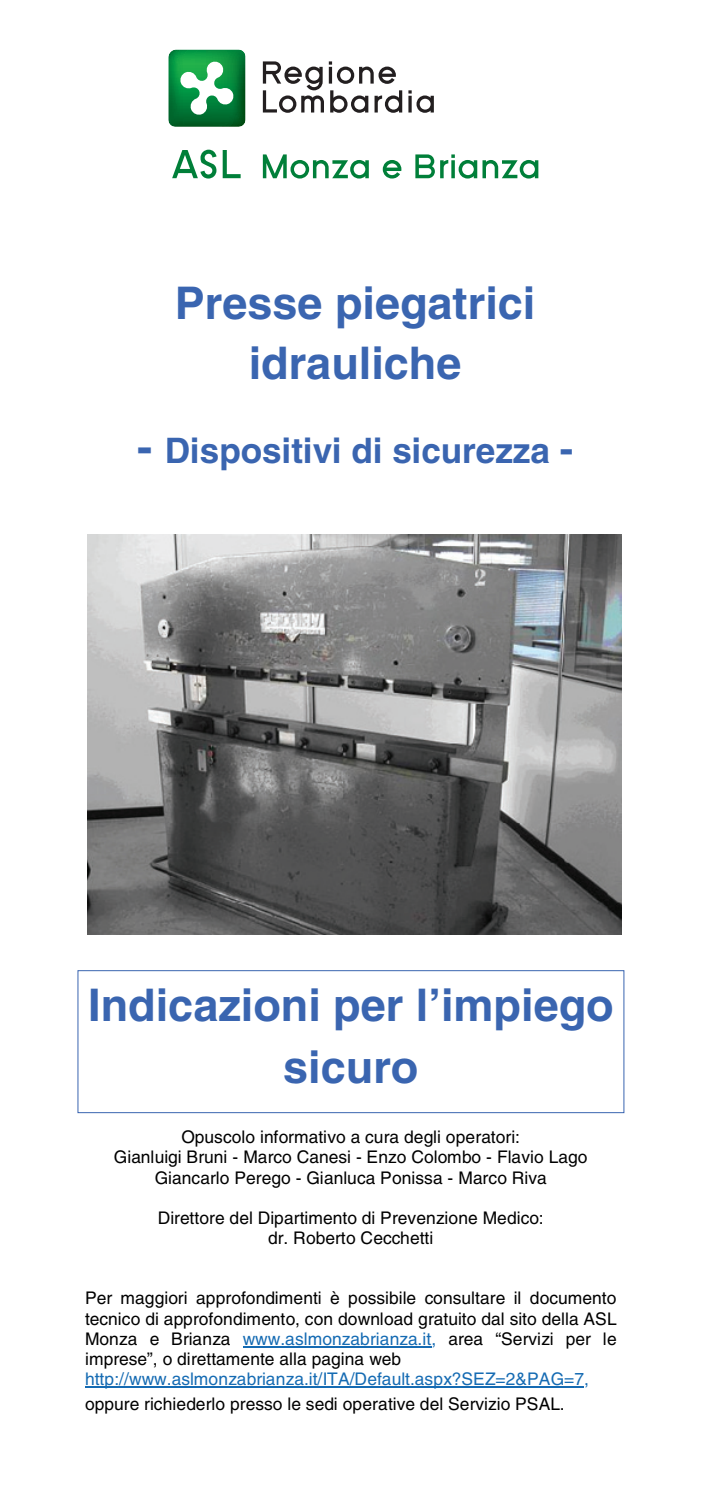
<style>
.page{position:relative;width:709px;height:1489px;background:#fff}
.page>*{position:absolute;margin:0;border:0;box-sizing:border-box;transform-origin:0 0}
.t1{font:700 45px/59.5px "Helvetica";color:#3a65b0;text-align:center}
.t2{font:700 35px "Helvetica";letter-spacing:-.005em;color:#3a65b0}
.t3{font:17.5px/20px "Helvetica";letter-spacing:-.005em;color:#000;text-align:center}
.t4{font:17.5px "Helvetica";color:#156bb3}
.s1{font-size:45px}
.s2{font-size:40px}
.s3{color:#156bb3}
</style>
<div class="page">
<img style="left:88px;top:534px;width:534px;height:400px">
<hr style="left:243px;top:1346px;width:188px;height:1px;background:#156bb3">
<hr style="left:85px;top:1386px;width:499px;height:1px;background:#156bb3">
<div style="left:78px;top:970px;width:546px;height:142px;border:1px solid #3a65b0"></div>
<svg style="left:263px;top:61px;width:139px;height:52px"></svg>
<svg style="left:408px;top:90px;width:26px;height:23px"></svg>
<svg style="left:172px;top:150px;width:44px;height:28px"></svg>
<svg style="left:223px;top:150px;width:18px;height:28px"></svg>
<svg style="left:263px;top:154px;width:275px;height:24px"></svg>
<svg style="left:168px;top:49px;width:77px;height:78px"></svg>
<h1 class="t1" style="left:175px;top:278px;width:362px">Presse piegatrici idrauliche</h1>
<h2 class="t2" style="left:137px;top:438px;width:437px"><span class="s1">-</span> Dispositivi di sicurezza <span class="s2">-</span></h2>
<h1 class="t1" style="left:88px;top:978px;width:527px;line-height:61.5px">Indicazioni per l’impiego sicuro</h1>
<p class="t3" style="left:114px;top:1128px;width:475px">Opuscolo informativo a cura degli operatori:<br>Gianluigi Bruni - Marco Canesi - Enzo Colombo - Flavio Lago<br>Giancarlo Perego - Gianluca Ponissa - Marco Riva</p>
<p class="t3" style="left:158px;top:1209px;width:387px">Direttore del Dipartimento di Prevenzione Medico: dr. Roberto Cecchetti</p>
<p class="t3" style="left:85px;top:1289px;width:533px;text-align:justify">Per maggiori approfondimenti è possibile consultare il documento tecnico di approfondimento, con download gratuito dal sito della ASL Monza e Brianza <span class="s3">www.aslmonzabrianza.it,</span> area “Servizi per le imprese”, o direttamente alla pagina web</p>
<p class="t4" style="left:85px;top:1372px;width:505px">http://www.aslmonzabrianza.it/ITA/Default.aspx?SEZ=2&amp;PAG=7,</p>
<p class="t3" style="left:85px;top:1395px;width:481px">oppure richiederlo presso le sedi operative del Servizio PSAL.</p>
</div>
